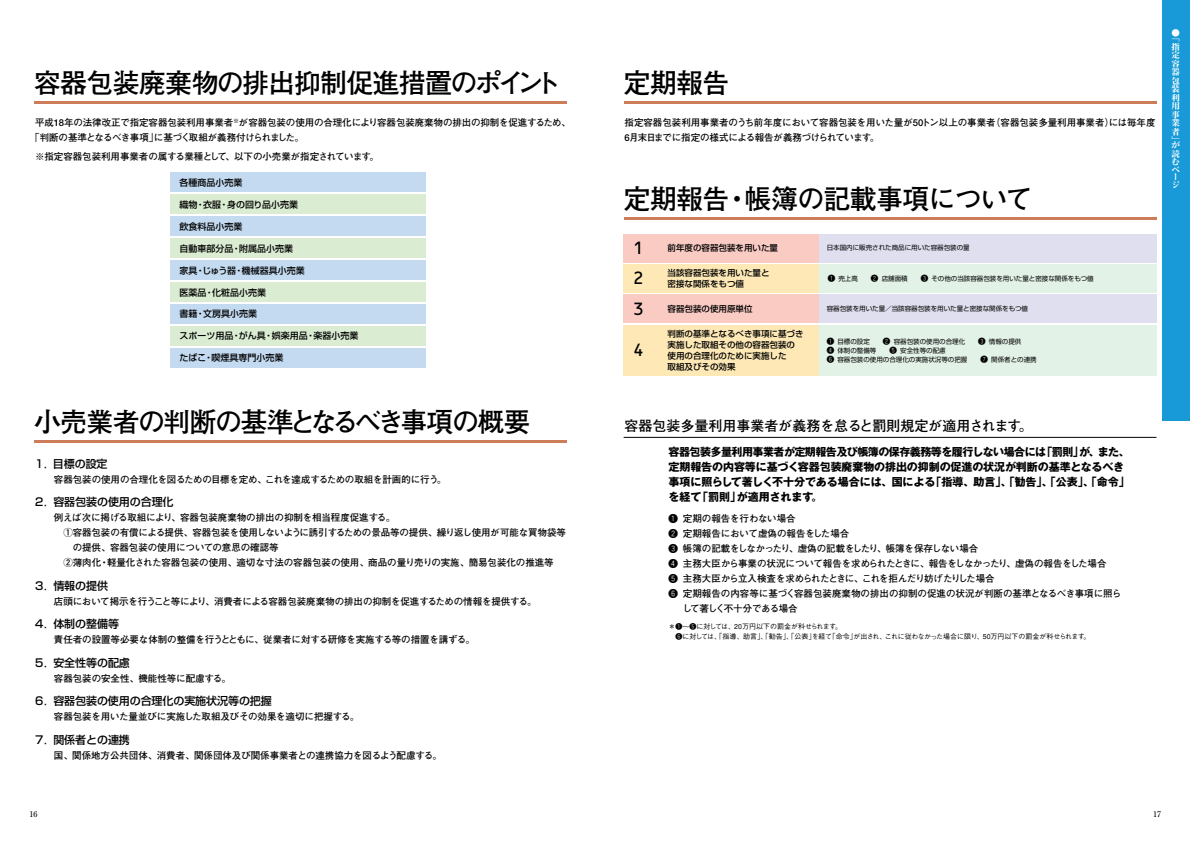
<style>
.page{position:relative;width:1190px;height:841px;background:#fff}
.page>*{position:absolute;margin:0;border:0;box-sizing:border-box;transform-origin:0 0}
.t1{font:700 27px "Futo Go B101";letter-spacing:-.03em;color:#000}
.t2{font:700 27px "Futo Go B101";letter-spacing:-.06em;color:#000}
.t3{font:17px "OCRB";color:#000}
.t4{font:700 14px "Futo Go B101";color:#000}
.t5{font:700 11px/15px "Gothic MB101";letter-spacing:-.01em;color:#000}
.t6{font:500 11px "Shin Go";letter-spacing:-.005em;color:#000}
.t7{font:700 9.5px/15px "Futo Go B101";letter-spacing:-.005em;color:#000}
.t8{font:700 9.5px "Futo Go B101";letter-spacing:-.035em;color:#000}
.t9{font:700 9.5px "Futo Go B101";letter-spacing:-.055em;color:#000}
.t10{font:500 9px "Shin Go";color:#000}
.t11{font:500 8.5px/11px "Shin Go";color:#000}
.t12{font:800 8.5px/8.5px "Ryumin";color:#fff;text-align:justify}
.t13{font:500 8px "Ryumin";color:#000}
.t14{font:500 7px/10px "Gothic BBB";color:#000}
.t15{font:6.5px/9.2px "Shin Go";color:#000}
.s1{font-family:"Gthin Hround";font-size:7.5px}
.s2{font-family:"Gthin Hround";font-weight:400}
</style>
<div class="page">
<div style="left:819px;top:234px;width:338px;height:28px;background:#e0dfef"></div>
<div style="left:624px;top:234px;width:195px;height:28px;background:#facbc3"></div>
<div style="left:819px;top:295px;width:338px;height:28px;background:#e0dfef"></div>
<div style="left:624px;top:295px;width:195px;height:28px;background:#facbc3"></div>
<div style="left:819px;top:264px;width:338px;height:29px;background:#e3f2e7"></div>
<div style="left:624px;top:264px;width:195px;height:29px;background:#fee9b6"></div>
<div style="left:819px;top:325px;width:338px;height:51px;background:#e3f2e7"></div>
<div style="left:624px;top:325px;width:195px;height:51px;background:#fee9b6"></div>
<div style="left:170px;top:172px;width:255px;height:20px;background:#c3daf1"></div>
<div style="left:170px;top:194px;width:255px;height:20px;background:#daecd2"></div>
<div style="left:170px;top:216px;width:255px;height:20px;background:#c3daf1"></div>
<div style="left:170px;top:238px;width:255px;height:20px;background:#daecd2"></div>
<div style="left:170px;top:260px;width:255px;height:20px;background:#c3daf1"></div>
<div style="left:170px;top:282px;width:255px;height:20px;background:#daecd2"></div>
<div style="left:170px;top:304px;width:255px;height:20px;background:#c3daf1"></div>
<div style="left:170px;top:326px;width:255px;height:20px;background:#daecd2"></div>
<div style="left:170px;top:348px;width:255px;height:20px;background:#c3daf1"></div>
<hr style="left:624px;top:437px;width:532px;height:1px;background:#000">
<hr style="left:34px;top:101px;width:533px;height:2px;background:#cc7c59">
<hr style="left:624px;top:101px;width:533px;height:2px;background:#cc7c59">
<hr style="left:624px;top:217px;width:533px;height:3px;background:#cc7c59">
<hr style="left:34px;top:440px;width:533px;height:3px;background:#cc7c59">
<div style="left:1162px;top:0;width:28px;height:421px;background:#179ad7"></div>
<h1 class="t1" style="left:34px;top:72px;width:529px">容器包装廃棄物の排出抑制促進措置のポイント</h1>
<h1 class="t1" style="left:624px;top:72px;width:107px">定期報告</h1>
<p class="t7" style="left:30px;top:116px;width:542px;text-indent:5px">平成18年の法律改正で指定容器包装利用事業者<sup>※</sup>が容器包装の使用の合理化により容器包装廃棄物の排出の抑制を促進するため、「判断の基準となるべき事項」に基づく取組が義務付けられました。</p>
<p class="t7" style="left:35px;top:150px;width:345px">※指定容器包装利用事業者の属する業種として、以下の小売業が指定されています。</p>
<p class="t10" style="left:180px;top:179px;width:64px">各種商品小売業</p>
<p class="t10" style="left:180px;top:201px;width:120px">織物・衣服・身の回り品小売業</p>
<p class="t10" style="left:180px;top:223px;width:64px">飲食料品小売業</p>
<p class="t10" style="left:180px;top:245px;width:115px">自動車部分品・附属品小売業</p>
<p class="t10" style="left:180px;top:267px;width:127px">家具・じゅう器・機械器具小売業</p>
<p class="t10" style="left:180px;top:289px;width:88px">医薬品・化粧品小売業</p>
<p class="t10" style="left:180px;top:311px;width:79px">書籍・文房具小売業</p>
<p class="t10" style="left:180px;top:333px;width:180px">スポーツ用品・がん具・娯楽用品・楽器小売業</p>
<p class="t10" style="left:180px;top:355px;width:105px">たばこ・喫煙具専門小売業</p>
<h1 class="t2" style="left:34px;top:412px;width:498px">小売業者の判断の基準となるべき事項の概要</h1>
<p class="t6" style="left:35px;top:460px;width:74px">1．目標の設定</p>
<p class="t7" style="left:54px;top:473px;width:394px">容器包装の使用の合理化を図るための目標を定め、これを達成するための取組を計画的に行う。</p>
<p class="t6" style="left:35px;top:498px;width:140px">2．容器包装の使用の合理化</p>
<p class="t7" style="left:54px;top:511px;width:342px">例えば次に掲げる取組により、容器包装廃棄物の排出の抑制を相当程度促進する。</p>
<p class="t7" style="left:63px;top:526px;width:504px">①容器包装の有償による提供、容器包装を使用しないように誘引するための景品等の提供、繰り返し使用が可能な買物袋等</p>
<p class="t7" style="left:73px;top:541px;width:207px">の提供、容器包装の使用についての意思の確認等</p>
<p class="t7" style="left:63px;top:556px;width:492px">②薄肉化・軽量化された容器包装の使用、適切な寸法の容器包装の使用、商品の量り売りの実施、簡易包装化の推進等</p>
<p class="t6" style="left:35px;top:582px;width:75px">3．情報の提供</p>
<p class="t7" style="left:54px;top:595px;width:484px">店頭において掲示を行うこと等により、消費者による容器包装廃棄物の排出の抑制を促進するための情報を提供する。</p>
<p class="t6" style="left:35px;top:620px;width:85px">4．体制の整備等</p>
<p class="t7" style="left:54px;top:633px;width:422px">責任者の設置等必要な体制の整備を行うとともに、従業者に対する研修を実施する等の措置を講ずる。</p>
<p class="t6" style="left:35px;top:659px;width:96px">5．安全性等の配慮</p>
<p class="t7" style="left:54px;top:672px;width:178px">容器包装の安全性、機能性等に配慮する。</p>
<p class="t6" style="left:35px;top:697px;width:238px">6．容器包装の使用の合理化の実施状況等の把握</p>
<p class="t7" style="left:54px;top:710px;width:307px">容器包装を用いた量並びに実施した取組及びその効果を適切に把握する。</p>
<p class="t6" style="left:35px;top:736px;width:96px">7．関係者との連携</p>
<p class="t7" style="left:54px;top:749px;width:389px">国、関係地方公共団体、消費者、関係団体及び関係事業者との連携協力を図るよう配慮する。</p>
<p class="t7" style="left:625px;top:116px;width:532px">指定容器包装利用事業者のうち前年度において容器包装を用いた量が50トン以上の事業者（容器包装多量利用事業者）には毎年度<br>6月末日までに指定の様式による報告が義務づけられています。</p>
<h1 class="t1" style="left:624px;top:189px;width:410px">定期報告・帳簿の記載事項について</h1>
<h2 class="t3" style="left:632px;top:242px;width:14px">1</h2>
<p class="t11" style="left:668px;top:243px;width:112px">前年度の容器包装を用いた量</p>
<p class="t15" style="left:827px;top:244px;width:144px">日本国内に販売された商品に用いた容器包装の量</p>
<p class="t11" style="left:668px;top:268px;width:103px">当該容器包装を用いた量と</p>
<h2 class="t3" style="left:632px;top:272px;width:14px">2</h2>
<p class="t11" style="left:668px;top:279px;width:78px">密接な関係をもつ値</p>
<p class="t15" style="left:828px;top:274px;width:268px"><span class="s1">Q</span> 売上高　　<span class="s1">W</span> 店舗面積　　<span class="s1">E</span> その他の当該容器包装を用いた量と密接な関係をもつ値</p>
<h2 class="t3" style="left:632px;top:303px;width:14px">3</h2>
<p class="t11" style="left:668px;top:304px;width:86px">容器包装の使用原単位</p>
<p class="t15" style="left:827px;top:305px;width:203px">容器包装を用いた量／当該容器包装を用いた量と密接な関係をもつ値</p>
<h2 class="t3" style="left:632px;top:344px;width:14px">4</h2>
<p class="t11" style="left:668px;top:329px;width:137px">判断の基準となるべき事項に基づき実施した取組その他の容器包装の使用の合理化のために実施した<br>取組及びその効果</p>
<p class="t15" style="left:827px;top:337px;width:211px"><span class="s1">Q</span> 目標の設定　　<span class="s1">W</span> 容器包装の使用の合理化　　<span class="s1">E</span> 情報の提供　<br><span class="s1">R</span> 体制の整備等　　<span class="s1">T</span> 安全性等の配慮　　<br><span class="s1">Y</span> 容器包装の使用の合理化の実施状況等の把握　　<span class="s1">U</span> 関係者との連携</p>
<h3 class="t4" style="left:625px;top:420px;width:409px">容器包装多量利用事業者が義務を怠ると罰則規定が適用されます。</h3>
<p class="t5" style="left:669px;top:446px;width:463px">容器包装多量利用事業者が定期報告及び帳簿の保存義務等を履行しない場合には「罰則」が、また、定期報告の内容等に基づく容器包装廃棄物の排出の抑制の促進の状況が判断の基準となるべき事項に照らして著しく不十分である場合には、国による「指導、助言」、「勧告」、「公表」、「命令」を経て「罰則」が適用されます。</p>
<p class="t7" style="left:669px;top:512px;width:129px"><span class="s2">Q</span> 定期の報告を行わない場合</p>
<p class="t7" style="left:669px;top:527px;width:182px"><span class="s2">W</span> 定期報告において虚偽の報告をした場合</p>
<p class="t7" style="left:669px;top:542px;width:311px"><span class="s2">E</span> 帳簿の記載をしなかったり、虚偽の記載をしたり、帳簿を保存しない場合</p>
<p class="t7" style="left:669px;top:557px;width:440px"><span class="s2">R</span> 主務大臣から事業の状況について報告を求められたときに、報告をしなかったり、虚偽の報告をした場合</p>
<p class="t8" style="left:669px;top:575px;width:328px"><span class="s2">T</span> 主務大臣から立入検査を求められたときに、これを拒んだり妨げたりした場合</p>
<p class="t7" style="left:669px;top:587px;width:454px"><span class="s2">Y</span> 定期報告の内容等に基づく容器包装廃棄物の排出の抑制の促進の状況が判断の基準となるべき事項に照ら</p>
<p class="t9" style="left:683px;top:605px;width:116px">して著しく不十分である場合</p>
<p class="t14" style="left:676px;top:622px;width:416px;text-indent:-7px">＊<span class="s2">Q</span>～<span class="s2">T</span>に対しては、20万円以下の罰金が科せられます。<br><span class="s2">Y</span>に対しては、「指導、助言」、「勧告」、「公表」を経て「命令」が出され、これに従わなかった場合に限り、50万円以下の罰金が科せられます。</p>
<p class="t12" style="left:1171px;top:30px;width:10px">●</p>
<p class="t12" style="left:1171px;top:35px;width:10px">「指定容器包装利用事業者」</p>
<p class="t12" style="left:1171px;top:142px;width:10px">が読むペ</p>
<p class="t12" style="left:1171px;top:174px;width:10px;line-height:8.2px">ージ</p>
<p class="t13" style="left:29px;top:811px;width:9px">16</p>
<p class="t13" style="left:1153px;top:811px;width:9px">17</p>
</div>
